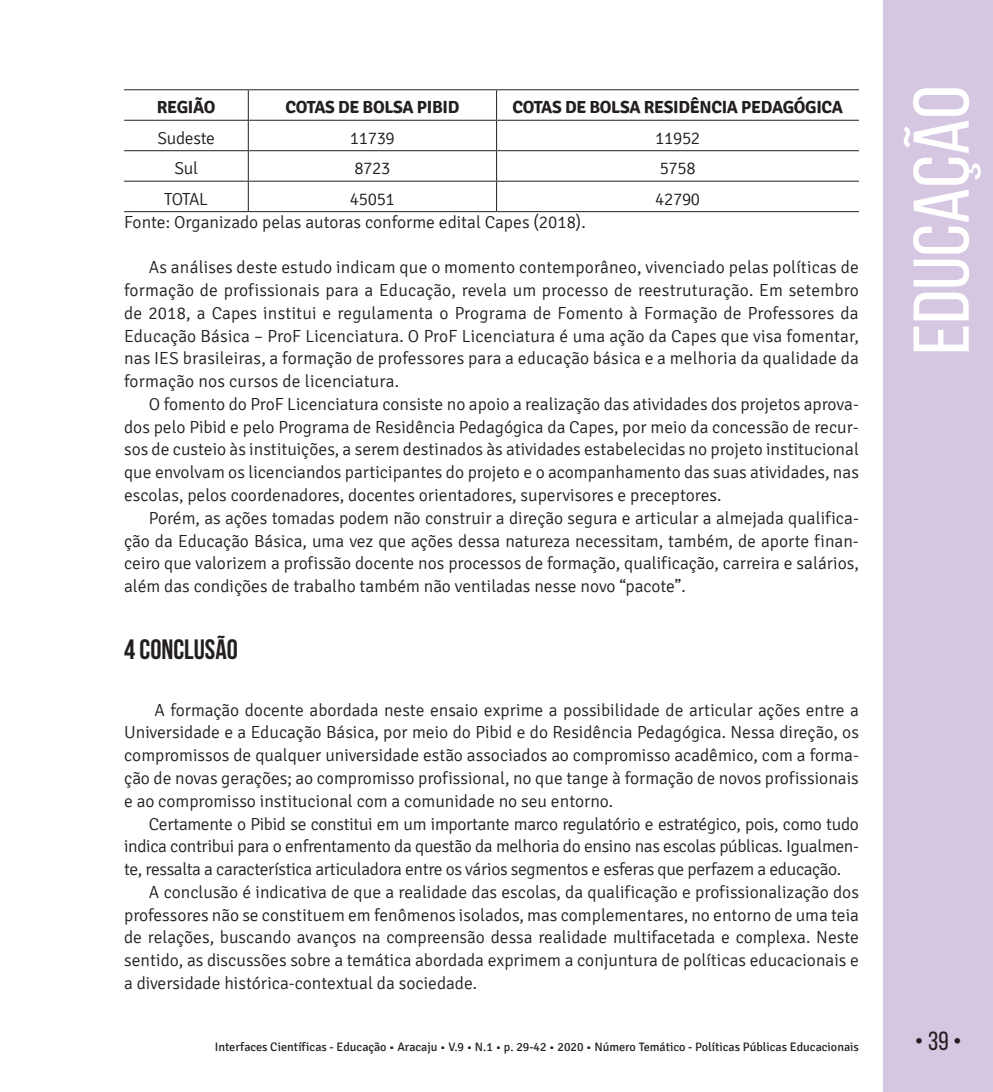
<style>
.page{position:relative;width:993px;height:1092px;background:#fff}
.page>*{position:absolute;margin:0;border:0;box-sizing:border-box;transform-origin:0 0}
.t1{font:78.75px "Bebas Neue";color:#fff;scale:1.09 1}
.t2{font:700 28px "Bebas Neue";color:#231f20}
.t3{font:26.25px "Bebas Neue";color:#231f20}
.t4{font:300 17.5px/22.8px "Signika";color:#231f20;text-align:justify}
.t5{font:700 17.5px "Signika";letter-spacing:-.02em;color:#231f20}
.t6{font:300 17.5px "Signika";letter-spacing:-.02em;color:#231f20}
.t7{font:12.25px "Signika";color:#231f20}
</style>
<div class="page">
<div style="left:883px;top:0;width:109px;height:1091px;background:#d5c6e1"></div>
<hr style="left:124px;top:89px;width:124px;height:1px;background:#231f20">
<hr style="left:248px;top:89px;width:248px;height:1px;background:#231f20">
<hr style="left:248px;top:90px;width:1px;height:30px;background:#231f20">
<hr style="left:496px;top:89px;width:362px;height:1px;background:#231f20">
<hr style="left:496px;top:90px;width:1px;height:30px;background:#231f20">
<hr style="left:124px;top:120px;width:124px;height:1px;background:#231f20">
<hr style="left:248px;top:120px;width:248px;height:1px;background:#231f20">
<hr style="left:496px;top:120px;width:362px;height:1px;background:#231f20">
<svg style="left:248px;top:121px;width:1px;height:29px"></svg>
<svg style="left:496px;top:121px;width:1px;height:29px"></svg>
<hr style="left:124px;top:150px;width:124px;height:1px;background:#231f20">
<hr style="left:248px;top:150px;width:248px;height:1px;background:#231f20">
<hr style="left:248px;top:151px;width:1px;height:30px;background:#231f20">
<hr style="left:496px;top:150px;width:362px;height:1px;background:#231f20">
<hr style="left:496px;top:151px;width:1px;height:30px;background:#231f20">
<hr style="left:124px;top:181px;width:124px;height:1px;background:#231f20">
<hr style="left:248px;top:181px;width:248px;height:1px;background:#231f20">
<svg style="left:248px;top:182px;width:1px;height:29px"></svg>
<hr style="left:496px;top:181px;width:362px;height:1px;background:#231f20">
<svg style="left:496px;top:182px;width:1px;height:29px"></svg>
<hr style="left:124px;top:211px;width:124px;height:1px;background:#231f20">
<hr style="left:248px;top:211px;width:248px;height:1px;background:#231f20">
<hr style="left:496px;top:211px;width:362px;height:1px;background:#231f20">
<p class="t5" style="left:157px;top:97px;width:60px">REGIÃO</p>
<p class="t5" style="left:285px;top:97px;width:175px">COTAS DE BOLSA PIBID</p>
<p class="t5" style="left:512px;top:97px;width:332px">COTAS DE BOLSA RESIDÊNCIA PEDAGÓGICA</p>
<p class="t6" style="left:157px;top:128px;width:59px">Sudeste</p>
<p class="t4" style="left:350px;top:127px;width:46px">11739</p>
<p class="t4" style="left:655px;top:127px;width:46px">11952</p>
<p class="t4" style="left:174px;top:157px;width:25px">Sul</p>
<p class="t4" style="left:354px;top:157px;width:38px">8723</p>
<p class="t4" style="left:659px;top:157px;width:38px">5758</p>
<p class="t4" style="left:164px;top:188px;width:45px">TOTAL</p>
<p class="t4" style="left:350px;top:188px;width:46px">45051</p>
<p class="t4" style="left:655px;top:188px;width:46px">42790</p>
<p class="t4" style="left:124px;top:211px;width:463px">Fonte: Organizado pelas autoras conforme edital Capes (2018).</p>
<p class="t4" style="left:124px;top:256px;width:736px;text-indent:25px">As análises deste estudo indicam que o momento contemporâneo, vivenciado pelas políticas de formação de profissionais para a Educação, revela um processo de reestruturação. Em setembro de 2018, a Capes institui e regulamenta o Programa de Fomento à Formação de Professores da Educação Básica – ProF Licenciatura. O ProF Licenciatura é uma ação da Capes que visa fomentar, nas IES brasileiras, a formação de professores para a educação básica e a melhoria da qualidade da formação nos cursos de licenciatura.</p>
<p class="t4" style="left:124px;top:393px;width:736px;text-indent:25px">O fomento do ProF Licenciatura consiste no apoio a realização das atividades dos projetos aprova&shy;dos pelo Pibid e pelo Programa de Residência Pedagógica da Capes, por meio da concessão de recur&shy;sos de custeio às instituições, a serem destinados às atividades estabelecidas no projeto institucional que envolvam os licenciandos participantes do projeto e o acompanhamento das suas atividades, nas escolas, pelos coordenadores, docentes orientadores, supervisores e preceptores.</p>
<p class="t4" style="left:124px;top:507px;width:736px;text-indent:25px">Porém, as ações tomadas podem não construir a direção segura e articular a almejada qualifica&shy;ção da Educação Básica, uma vez que ações dessa natureza necessitam, também, de aporte finan&shy;ceiro que valorizem a profissão docente nos processos de formação, qualificação, carreira e salários, além das condições de trabalho também não ventiladas nesse novo “pacote”.</p>
<h2 class="t2" style="left:124px;top:634px;width:115px">4 CONCLUSÃO</h2>
<p class="t4" style="left:124px;top:698px;width:736px;text-indent:30px">A formação docente abordada neste ensaio exprime a possibilidade de articular ações entre a Universidade e a Educação Básica, por meio do Pibid e do Residência Pedagógica. Nessa direção, os compromissos de qualquer universidade estão associados ao compromisso acadêmico, com a forma&shy;ção de novas gerações; ao compromisso profissional, no que tange à formação de novos profissionais e ao compromisso institucional com a comunidade no seu entorno.</p>
<p class="t4" style="left:124px;top:812px;width:736px;text-indent:25px">Certamente o Pibid se constitui em um importante marco regulatório e estratégico, pois, como tudo indica contribui para o enfrentamento da questão da melhoria do ensino nas escolas públicas. Igualmen&shy;te, ressalta a característica articuladora entre os vários segmentos e esferas que perfazem a educação.</p>
<p class="t4" style="left:124px;top:880px;width:736px;text-indent:25px">A conclusão é indicativa de que a realidade das escolas, da qualificação e profissionalização dos professores não se constituem em fenômenos isolados, mas complementares, no entorno de uma teia de relações, buscando avanços na compreensão dessa realidade multifacetada e complexa. Neste sentido, as discussões sobre a temática abordada exprimem a conjuntura de políticas educacionais e a diversidade histórica-contextual da sociedade.</p>
<h1 class="t1" style="left:898px;top:355px;width:248px;rotate:-90deg">EDUCAÇÃO</h1>
<p class="t7" style="left:215px;top:1040px;width:645px">Interfaces Científicas - Educação • Aracaju • V.9 • N.1 • p. 29-42 • 2020 • Número Temático - Políticas Públicas Educacionais</p>
<h3 class="t3" style="left:914px;top:1026px;width:49px">• 39 •</h3>
</div>
